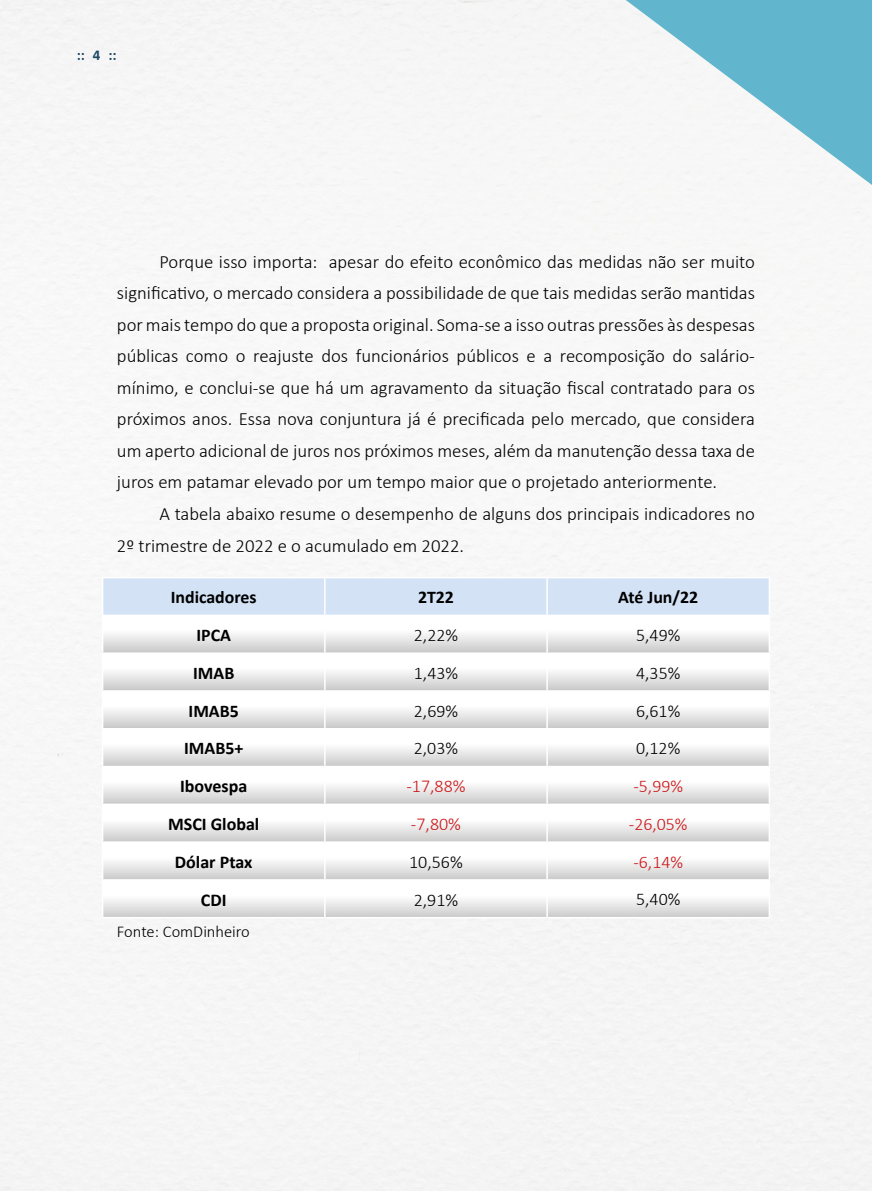
<style>
.page{position:relative;width:872px;height:1191px;background:#fff}
.page>*{position:absolute;margin:0;border:0;box-sizing:border-box;transform-origin:0 0}
.t1{font:300 18.75px/31.5px "Calibri";color:#000;text-align:justify}
.t2{font:700 18px "Calibri";color:#000}
.t3{font:300 18px "Calibri";color:#cd1719}
.t4{font:300 18px "Calibri";color:#000}
.t5{font:300 17.85px "Calibri";color:#000}
.t6{font:700 17.85px "Calibri";color:#000}
.t7{font:300 17.85px "Calibri";color:#cd1719}
.t8{font:300 16.5px "Calibri";color:#000}
.t9{font:700 15px "Calibri";color:#1d4965}
</style>
<div class="page">
<svg style="left:626px;top:0;width:246px;height:185px"></svg>
<svg style="left:103px;top:631px;width:665px;height:21px"></svg>
<svg style="left:103px;top:669px;width:665px;height:21px"></svg>
<svg style="left:103px;top:707px;width:665px;height:21px"></svg>
<svg style="left:103px;top:745px;width:665px;height:21px"></svg>
<svg style="left:103px;top:783px;width:665px;height:20px"></svg>
<svg style="left:103px;top:821px;width:665px;height:20px"></svg>
<svg style="left:103px;top:859px;width:665px;height:20px"></svg>
<div style="left:103px;top:881px;width:666px;height:36px;background:linear-gradient(to bottom,#fff,#d5d5d5)"></div>
<div style="left:103px;top:578px;width:665px;height:36px;background:#d3e2f5"></div>
<hr style="left:324px;top:578px;width:1px;height:36px;background:#fff">
<hr style="left:546px;top:578px;width:2px;height:36px;background:#fff">
<hr style="left:324px;top:616px;width:1px;height:36px;background:#fff">
<hr style="left:546px;top:616px;width:2px;height:36px;background:#fff">
<hr style="left:324px;top:654px;width:1px;height:36px;background:#fff">
<hr style="left:546px;top:654px;width:2px;height:36px;background:#fff">
<hr style="left:324px;top:691px;width:1px;height:37px;background:#fff">
<hr style="left:546px;top:691px;width:2px;height:37px;background:#fff">
<hr style="left:324px;top:729px;width:1px;height:37px;background:#fff">
<hr style="left:546px;top:729px;width:2px;height:37px;background:#fff">
<hr style="left:324px;top:767px;width:1px;height:36px;background:#fff">
<hr style="left:546px;top:767px;width:2px;height:36px;background:#fff">
<hr style="left:324px;top:805px;width:1px;height:36px;background:#fff">
<hr style="left:546px;top:805px;width:2px;height:36px;background:#fff">
<hr style="left:324px;top:843px;width:1px;height:36px;background:#fff">
<hr style="left:546px;top:843px;width:2px;height:36px;background:#fff">
<hr style="left:324px;top:880px;width:1px;height:37px;background:#fff">
<hr style="left:546px;top:880px;width:2px;height:37px;background:#fff">
<hr style="left:768px;top:880px;width:2px;height:37px;background:#fff">
<p class="t9" style="left:77px;top:44px;width:41px">:: 4 ::</p>
<p class="t1" style="left:117px;top:246px;width:639px;text-indent:43px">Porque isso importa: apesar do efeito econômico das medidas não ser muito significativo, o mercado considera a possibilidade de que tais medidas serão mantidas por mais tempo do que a proposta original. Soma-se a isso outras pressões às despesas públicas como o reajuste dos funcionários públicos e a recomposição do salário&shy;mínimo, e conclui-se que há um agravamento da situação fiscal contratado para os próximos anos. Essa nova conjuntura já é precificada pelo mercado, que considera um aperto adicional de juros nos próximos meses, além da manutenção dessa taxa de juros em patamar elevado por um tempo maior que o projetado anteriormente.</p>
<p class="t1" style="left:117px;top:498px;width:639px;text-indent:43px">A tabela abaixo resume o desempenho de alguns dos principais indicadores no<br>2º trimestre de 2022 e o acumulado em 2022.</p>
<p class="t6" style="left:171px;top:584px;width:87px">Indicadores</p>
<p class="t6" style="left:418px;top:584px;width:37px">2T22</p>
<p class="t6" style="left:618px;top:584px;width:82px">Até Jun/22</p>
<p class="t6" style="left:196px;top:622px;width:36px">IPCA</p>
<p class="t5" style="left:414px;top:624px;width:46px">2,22%</p>
<p class="t5" style="left:636px;top:624px;width:46px">5,49%</p>
<p class="t6" style="left:193px;top:660px;width:43px">IMAB</p>
<p class="t5" style="left:414px;top:662px;width:46px">1,43%</p>
<p class="t5" style="left:636px;top:662px;width:46px">4,35%</p>
<p class="t6" style="left:189px;top:698px;width:52px">IMAB5</p>
<p class="t5" style="left:414px;top:699px;width:46px">2,69%</p>
<p class="t5" style="left:636px;top:699px;width:46px">6,61%</p>
<p class="t6" style="left:184px;top:736px;width:61px">IMAB5+</p>
<p class="t5" style="left:414px;top:737px;width:46px">2,03%</p>
<p class="t5" style="left:636px;top:737px;width:46px">0,12%</p>
<p class="t2" style="left:180px;top:773px;width:69px">Ibovespa</p>
<p class="t3" style="left:406px;top:775px;width:61px">-17,88%</p>
<p class="t7" style="left:633px;top:775px;width:51px">-5,99%</p>
<p class="t2" style="left:168px;top:811px;width:93px">MSCI Global</p>
<p class="t3" style="left:411px;top:813px;width:52px">-7,80%</p>
<p class="t7" style="left:629px;top:813px;width:60px">-26,05%</p>
<p class="t2" style="left:175px;top:849px;width:79px">Dólar Ptax</p>
<p class="t4" style="left:409px;top:850px;width:55px">10,56%</p>
<p class="t7" style="left:633px;top:850px;width:51px">-6,14%</p>
<p class="t2" style="left:201px;top:887px;width:27px">CDI</p>
<p class="t4" style="left:414px;top:888px;width:46px">2,91%</p>
<p class="t5" style="left:636px;top:888px;width:46px">5,40%</p>
<p class="t8" style="left:117px;top:921px;width:134px">Fonte: ComDinheiro</p>
</div>
